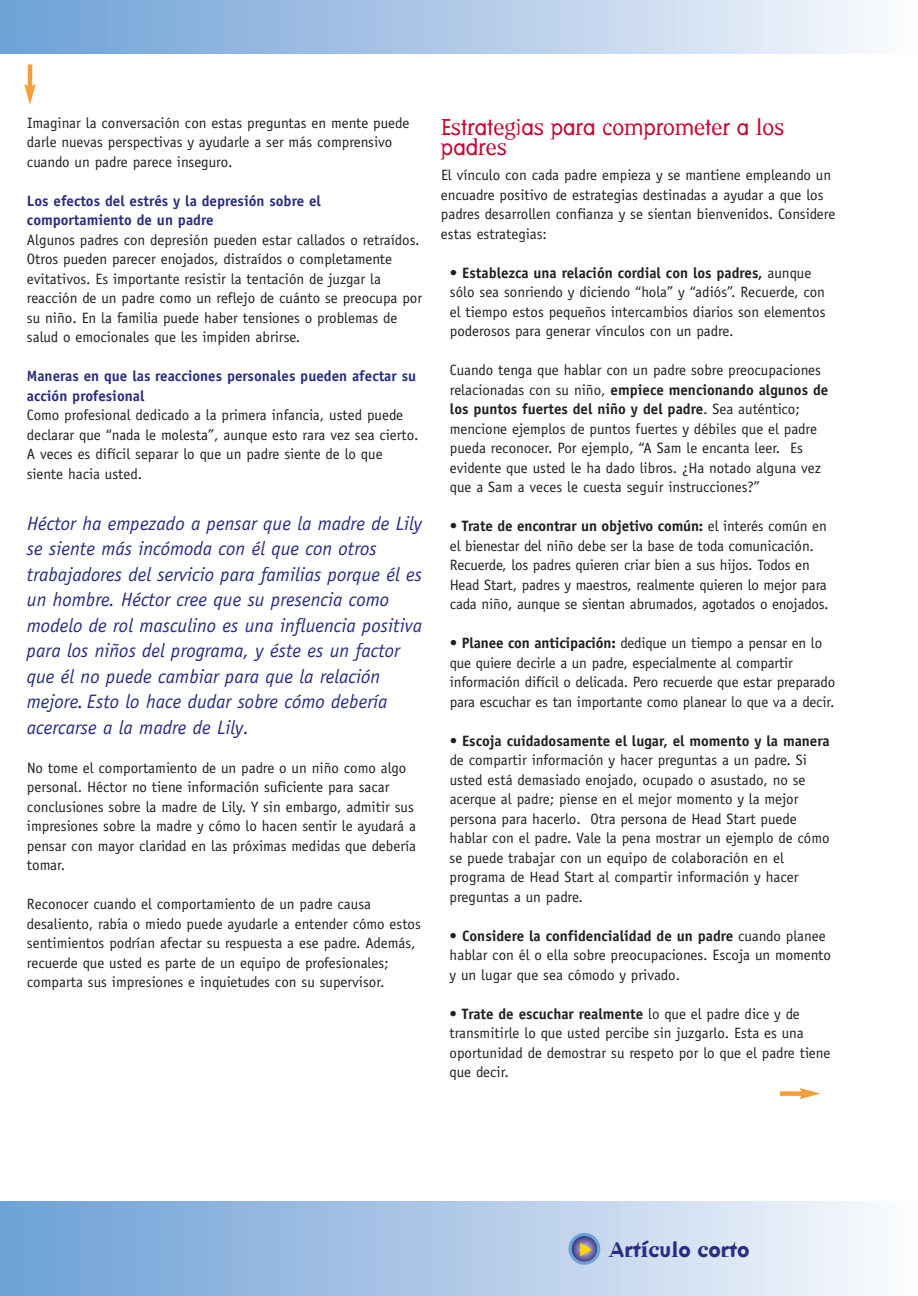
<style>
.page{position:relative;width:918px;height:1296px;background:#fff}
.page>*{position:absolute;margin:0;border:0;box-sizing:border-box;transform-origin:0 0}
.t1{font:22.5px/19.5px "Dead History Roman";color:#c40c37}
.t2{font:700 21px "Dead History";color:#2a2d80}
.t3{font:italic 19.5px/25.5px "Officina Sans";color:#2a2d80}
.t4{font:15px/19.5px "Officina Sans";color:#231f20}
.t5{font:700 15px "Officina Sans";color:#231f20}
.t6{font:700 15px/19.5px "Officina Sans";color:#2a2d80}
.s1{font-weight:700}
.s2{font-weight:400}
</style>
<div class="page">
<div style="left:0;top:1202px;width:918px;height:94px;background:linear-gradient(to right,#6a9ed5,#faf9fd)"></div>
<div style="left:0;top:0;width:918px;height:54px;background:linear-gradient(to right,#6b9fd5,#faf9fd)"></div>
<hr style="left:28px;top:64px;width:4px;height:24px;background:#f89d38">
<svg style="left:24px;top:84px;width:12px;height:21px"></svg>
<div style="left:780px;top:1091px;width:24px;height:5px;background:#f89d38"></div>
<svg style="left:800px;top:1088px;width:20px;height:11px"></svg>
<svg style="left:569px;top:1233px;width:31px;height:32px"></svg>
<p class="t4" style="left:27px;top:114px;width:384px">Imaginar la conversación con estas preguntas en mente puede darle nuevas perspectivas y ayudarle a ser más comprensivo cuando un padre parece inseguro.</p>
<p class="t6" style="left:27px;top:192px;width:296px">Los efectos del estrés y la depresión sobre el comportamiento de un padre</p>
<p class="t4" style="left:27px;top:231px;width:397px">Algunos padres con depresión pueden estar callados o retraídos.<br>Otros pueden parecer enojados, distraídos o completamente evitativos. Es importante resistir la tentación de juzgar la reacción de un padre como un reflejo de cuánto se preocupa por su niño. En la familia puede haber tensiones o problemas de salud o emocionales que les impiden abrirse.</p>
<p class="t6" style="left:27px;top:368px;width:391px">Maneras en que las reacciones personales pueden afectar su acción profesional</p>
<p class="t4" style="left:27px;top:407px;width:393px">Como profesional dedicado a la primera infancia, usted puede declarar que “nada le molesta”, aunque esto rara vez sea cierto.<br>A veces es difícil separar lo que un padre siente de lo que siente hacia usted.</p>
<p class="t3" style="left:27px;top:512px;width:397px">Héctor ha empezado a pensar que la madre de Lily se siente más incómoda con él que con otros trabajadores del servicio para familias porque él es un hombre. Héctor cree que su presencia como modelo de rol masculino es una influencia positiva para los niños del programa, y éste es un factor que él no puede cambiar para que la relación mejore. Esto lo hace dudar sobre cómo debería acercarse a la madre de Lily.</p>
<p class="t4" style="left:27px;top:759px;width:391px">No tome el comportamiento de un padre o un niño como algo personal. Héctor no tiene información suficiente para sacar conclusiones sobre la madre de Lily. Y sin embargo, admitir sus impresiones sobre la madre y cómo lo hacen sentir le ayudará a pensar con mayor claridad en las próximas medidas que debería tomar.</p>
<p class="t4" style="left:27px;top:896px;width:396px">Reconocer cuando el comportamiento de un padre causa desaliento, rabia o miedo puede ayudarle a entender cómo estos sentimientos podrían afectar su respuesta a ese padre. Además, recuerde que usted es parte de un equipo de profesionales; comparta sus impresiones e inquietudes con su supervisor.</p>
<p class="t1" style="left:441px;top:117px;width:345px">Estrategias para comprometer a los padres</p>
<p class="t4" style="left:441px;top:166px;width:396px">El vínculo con cada padre empieza y se mantiene empleando un encuadre positivo de estrategias destinadas a ayudar a que los padres desarrollen confianza y se sientan bienvenidos. Considere estas estrategias:</p>
<p class="t4" style="left:450px;top:264px;width:377px"><span class="s1">• Establezca una relación cordial con los padres,</span> aunque sólo sea sonriendo y diciendo “hola” y “adiós”. Recuerde, con el tiempo estos pequeños intercambios diarios son elementos poderosos para generar vínculos con un padre.</p>
<p class="t4" style="left:450px;top:361px;width:373px">Cuando tenga que hablar con un padre sobre preocupaciones</p>
<p class="t5" style="left:450px;top:384px;width:380px"><span class="s2">relacionadas con su niño,</span> empiece mencionando algunos de</p>
<p class="t5" style="left:450px;top:403px;width:352px">los puntos fuertes del niño y del padre<span class="s2">. Sea auténtico;</span></p>
<p class="t4" style="left:450px;top:420px;width:369px">mencione ejemplos de puntos fuertes y débiles que el padre</p>
<p class="t4" style="left:450px;top:439px;width:355px">pueda reconocer. Por ejemplo, “A Sam le encanta leer. Es</p>
<p class="t4" style="left:450px;top:459px;width:373px">evidente que usted le ha dado libros. ¿Ha notado alguna vez</p>
<p class="t4" style="left:450px;top:478px;width:312px">que a Sam a veces le cuesta seguir instrucciones?”</p>
<p class="t4" style="left:450px;top:517px;width:380px"><span class="s1">• Trate de encontrar un objetivo común:</span> el interés común en el bienestar del niño debe ser la base de toda comunicación.<br>Recuerde, los padres quieren criar bien a sus hijos. Todos en Head Start, padres y maestros, realmente quieren lo mejor para cada niño, aunque se sientan abrumados, agotados o enojados.</p>
<p class="t4" style="left:450px;top:634px;width:387px"><span class="s1">• Planee con anticipación:</span> dedique un tiempo a pensar en lo que quiere decirle a un padre, especialmente al compartir información difícil o delicada. Pero recuerde que estar preparado para escuchar es tan importante como planear lo que va a decir.</p>
<p class="t5" style="left:450px;top:735px;width:381px">• Escoja cuidadosamente el lugar, el momento y la manera</p>
<p class="t4" style="left:450px;top:751px;width:359px">de compartir información y hacer preguntas a un padre. Si</p>
<p class="t4" style="left:450px;top:771px;width:357px">usted está demasiado enojado, ocupado o asustado, no se</p>
<p class="t4" style="left:450px;top:790px;width:350px">acerque al padre; piense en el mejor momento y la mejor</p>
<p class="t4" style="left:450px;top:810px;width:349px">persona para hacerlo. Otra persona de Head Start puede</p>
<p class="t4" style="left:450px;top:829px;width:381px">hablar con el padre. Vale la pena mostrar un ejemplo de cómo</p>
<p class="t4" style="left:450px;top:849px;width:336px">se puede trabajar con un equipo de colaboración en el</p>
<p class="t4" style="left:450px;top:868px;width:350px">programa de Head Start al compartir información y hacer</p>
<p class="t4" style="left:450px;top:888px;width:135px">preguntas a un padre.</p>
<p class="t4" style="left:450px;top:927px;width:383px"><span class="s1">• Considere la confidencialidad de un padre</span> cuando planee hablar con él o ella sobre preocupaciones. Escoja un momento y un lugar que sea cómodo y privado.</p>
<p class="t4" style="left:450px;top:1005px;width:382px"><span class="s1">• Trate de escuchar realmente</span> lo que el padre dice y de transmitirle lo que usted percibe sin juzgarlo. Esta es una oportunidad de demostrar su respeto por lo que el padre tiene que decir.</p>
<h2 class="t2" style="left:609px;top:1237px;width:142px">Artículo corto</h2>
</div>
